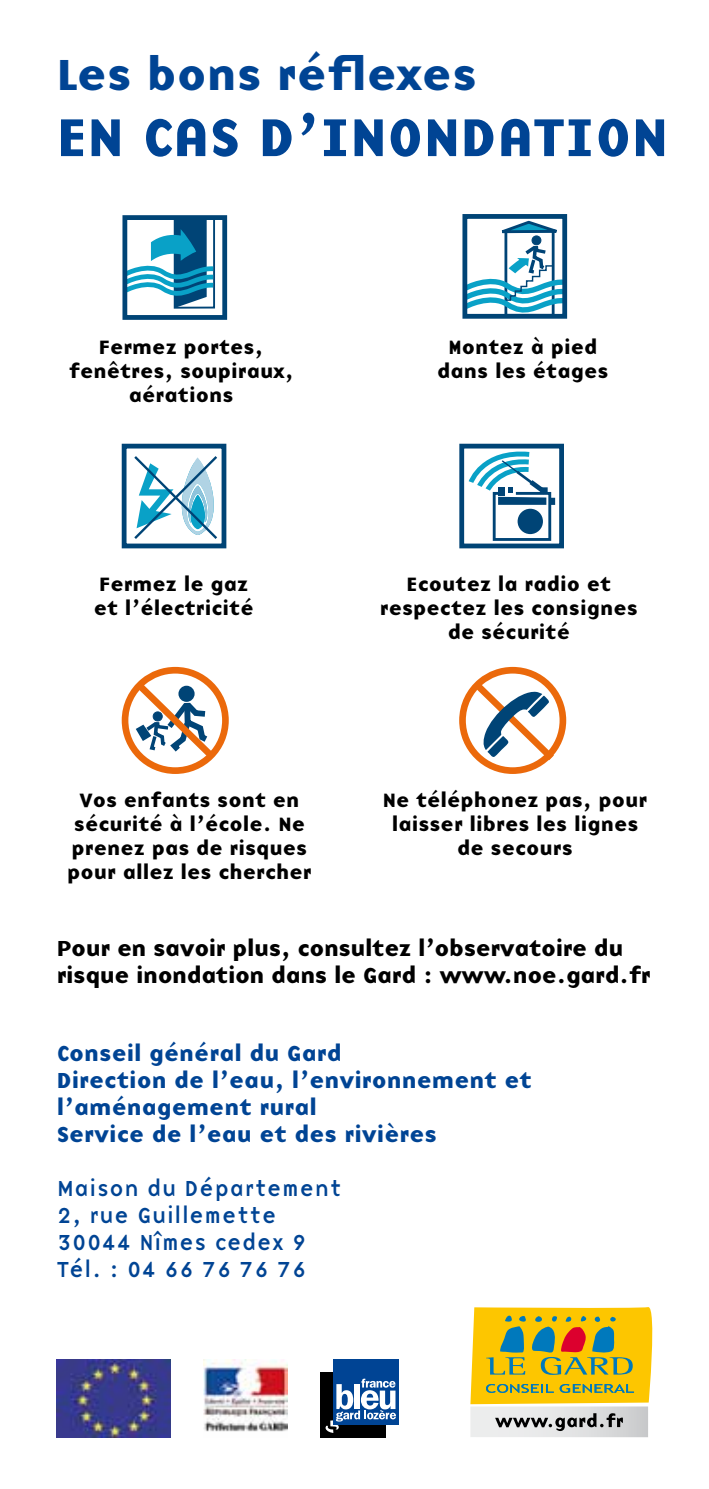
<style>
.page{position:relative;width:709px;height:1489px;background:#fff}
.page>*{position:absolute;margin:0;border:0;box-sizing:border-box;transform-origin:0 0}
.t1{font:55px "Base Nine SCB";color:#004494}
.t2{font:45px "Base Nine B";color:#004494}
.t3{font:22.5px/27px "Base Nine B";color:#004494}
.t4{font:22.5px/27px "Base Nine B";letter-spacing:-.02em;color:#000}
.t5{font:22.5px/27px "Base Nine";color:#004494}
.t6{font:20px/24px "Base Nine B";color:#000;text-align:center}
</style>
<div class="page">
<svg style="left:470px;top:1307px;width:182px;height:96px;background:#d2b526"></svg>
<div style="left:470px;top:1406px;width:178px;height:30px;background:linear-gradient(to right,#f2f3f3,#cecfd1)"></div>
<svg style="left:495px;top:1412px;width:128px;height:18px;background:#a2a2a3"></svg>
<div style="left:320px;top:1371px;width:66px;height:65px;background:#000"></div>
<div style="left:333px;top:1359px;width:65px;height:65px;background:#004494"></div>
<svg style="left:325px;top:1378px;width:71px;height:54px"></svg>
<img style="left:203px;top:1359px;width:84px;height:73px">
<img style="left:57px;top:1359px;width:113px;height:77px">
<svg style="left:128px;top:221px;width:87px;height:87px"></svg>
<div style="left:122px;top:215px;width:105px;height:105px;border:5px solid #004476"></div>
<div style="left:122px;top:443px;width:104px;height:105px;border:5px solid #004476"></div>
<svg style="left:134px;top:456px;width:83px;height:83px"></svg>
<svg style="left:121px;top:666px;width:108px;height:108px"></svg>
<svg style="left:459px;top:666px;width:108px;height:108px"></svg>
<div style="left:459px;top:443px;width:105px;height:105px;border:5px solid #004476"></div>
<div style="left:550px;top:497px;width:5px;height:8px;background:#004476"></div>
<svg style="left:468px;top:451px;width:84px;height:90px"></svg>
<div style="left:462px;top:214px;width:105px;height:105px;border:5px solid #004476"></div>
<svg style="left:485px;top:219px;width:75px;height:16px"></svg>
<div style="left:532px;top:236px;width:9px;height:9px;background:#004476;border-radius:50%"></div>
<div style="left:531px;top:235px;width:10px;height:10px;border:1px solid #004476;border-radius:50%"></div>
<svg style="left:462px;top:242px;width:106px;height:77px"></svg>
<h2 class="t2" style="left:57px;top:43px;width:422px">Les bons réflexes</h2>
<h1 class="t1" style="left:57px;top:99px;width:613px">EN CAS D’INONDATION</h1>
<p class="t6" style="left:69px;top:335px;width:226px">Fermez portes, fenêtres, soupiraux, aérations</p>
<p class="t6" style="left:437px;top:335px;width:173px">Montez à pied dans les étages</p>
<p class="t6" style="left:94px;top:572px;width:162px;text-align:left">Fermez le gaz et l’électricité</p>
<p class="t6" style="left:380px;top:572px;width:259px">Ecoutez la radio et respectez les consignes de sécurité</p>
<p class="t6" style="left:67px;top:788px;width:246px">Vos enfants sont en sécurité à l’école. Ne prenez pas de risques pour allez les chercher</p>
<p class="t6" style="left:383px;top:788px;width:266px">Ne téléphonez pas, pour laisser libres les lignes de secours</p>
<p class="t4" style="left:57px;top:934px;width:595px">Pour en savoir plus, consultez l’observatoire du risque inondation dans le Gard : www.noe.gard.fr</p>
<p class="t3" style="left:57px;top:1039px;width:477px">Conseil général du Gard<br>Direction de l’eau, l’environnement et l’aménagement rural<br>Service de l’eau et des rivières</p>
<p class="t5" style="left:57px;top:1174px;width:287px">Maison du Département<br>2, rue Guillemette<br>30044 Nîmes cedex 9<br>Tél. : 04 66 76 76 76</p>
</div>
